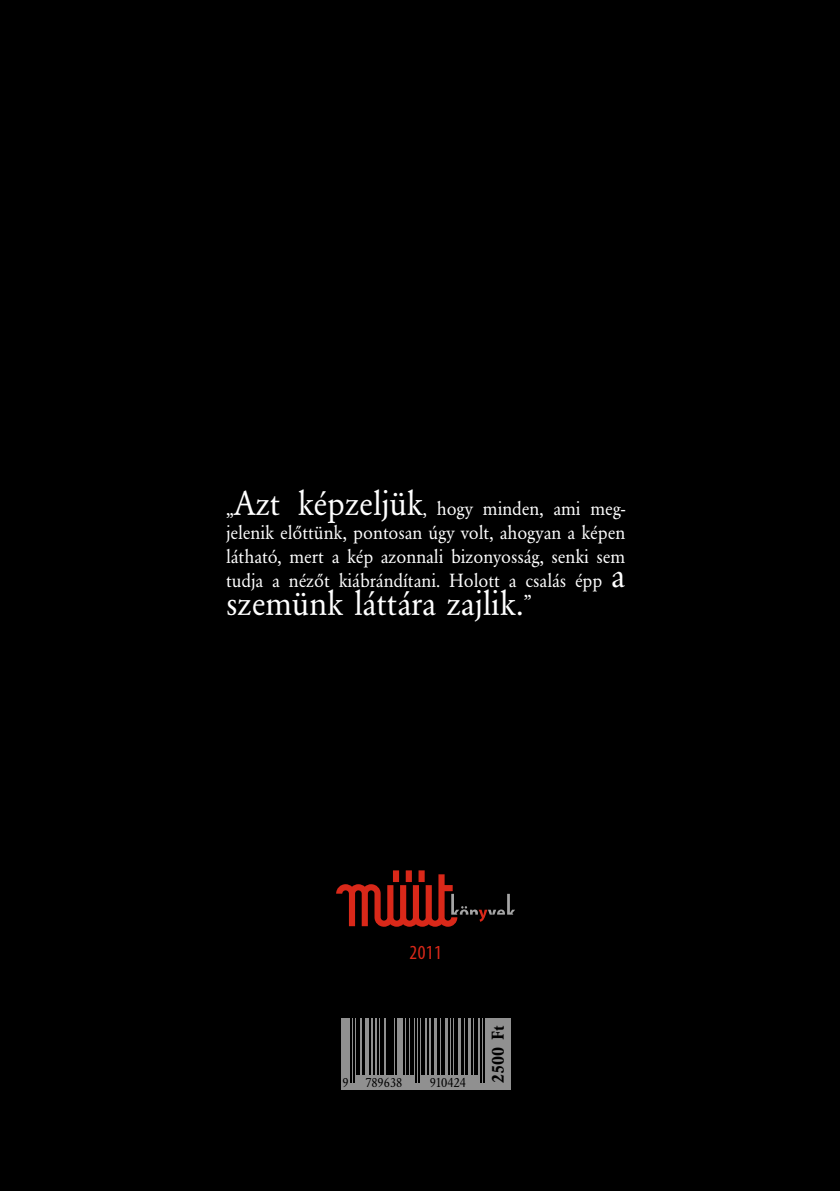
<style>
.page{position:relative;width:840px;height:1191px;background:#fff}
.page>*{position:absolute;margin:0;border:0;box-sizing:border-box;transform-origin:0 0}
.t1{font:36px "URW Garamond TOT Reg Nar";color:#fff}
.t2{font:20px/24px "URW Garamond TOT Reg Nar";color:#fff;text-align:justify}
.t3{font:condensed 20px "Myriad Pro";color:#d92819}
.t4{font:18px "URW Garamond TOT Bol Nar";color:#000}
.t5{font:14px "URW Garamond TOT Reg Nar";color:#000}
.s1{font-size:36px}
</style>
<div class="page">
<div style="left:0;top:0;width:839px;height:1191px;background:#000"></div>
<svg style="left:336px;top:870px;width:179px;height:56px"></svg>
<svg style="left:341px;top:1018px;width:169px;height:71px;fill:#909090"></svg>
<hr style="left:350px;top:1016px;width:1px;height:66px;background:#000">
<hr style="left:353px;top:1016px;width:1px;height:66px;background:#000">
<hr style="left:356px;top:1016px;width:4px;height:58px;background:#000">
<hr style="left:362px;top:1016px;width:2px;height:58px;background:#000">
<hr style="left:369px;top:1016px;width:1px;height:58px;background:#000">
<hr style="left:373px;top:1016px;width:1px;height:58px;background:#000">
<hr style="left:377px;top:1016px;width:1px;height:58px;background:#000">
<hr style="left:380px;top:1016px;width:4px;height:58px;background:#000">
<hr style="left:386px;top:1016px;width:1px;height:58px;background:#000">
<div style="left:388px;top:1016px;width:6px;height:58px;background:#000"></div>
<hr style="left:395px;top:1016px;width:2px;height:58px;background:#000">
<hr style="left:403px;top:1016px;width:1px;height:58px;background:#000">
<hr style="left:405px;top:1016px;width:3px;height:58px;background:#000">
<hr style="left:410px;top:1016px;width:4px;height:58px;background:#000">
<hr style="left:415px;top:1016px;width:1px;height:66px;background:#000">
<hr style="left:418px;top:1016px;width:1px;height:66px;background:#000">
<hr style="left:421px;top:1016px;width:4px;height:58px;background:#000">
<hr style="left:427px;top:1016px;width:1px;height:58px;background:#000">
<hr style="left:431px;top:1016px;width:2px;height:58px;background:#000">
<hr style="left:437px;top:1016px;width:2px;height:58px;background:#000">
<hr style="left:441px;top:1016px;width:4px;height:58px;background:#000">
<hr style="left:448px;top:1016px;width:1px;height:58px;background:#000">
<hr style="left:451px;top:1016px;width:1px;height:58px;background:#000">
<hr style="left:454px;top:1016px;width:3px;height:58px;background:#000">
<hr style="left:461px;top:1016px;width:2px;height:58px;background:#000">
<hr style="left:465px;top:1016px;width:2px;height:58px;background:#000">
<hr style="left:471px;top:1016px;width:1px;height:58px;background:#000">
<svg style="left:473px;top:1018px;width:4px;height:56px"></svg>
<hr style="left:480px;top:1016px;width:1px;height:66px;background:#000">
<hr style="left:483px;top:1016px;width:1px;height:66px;background:#000">
<p class="t2" style="left:226px;top:496px;width:400px">„<span class="s1">Azt képzeljük</span>, hogy minden, ami meg&shy;jelenik előttünk, pontosan úgy volt, ahogyan a képen látható, mert a kép azonnali bizonyosság, senki sem tudja a nézőt kiábrándítani. Holott a csalás épp <span class="s1">a</span></p>
<h1 class="t1" style="left:226px;top:581px;width:307px">szemünk láttára zajlik.<sup>”</sup></h1>
<p class="t3" style="left:409px;top:940px;width:34px">2011</p>
<p class="t5" style="left:342px;top:1074px;width:61px">9 789638</p>
<p class="t5" style="left:429px;top:1074px;width:38px">910424</p>
<p class="t4" style="left:487px;top:1082px;width:59px;rotate:-90deg">2500 Ft</p>
</div>
